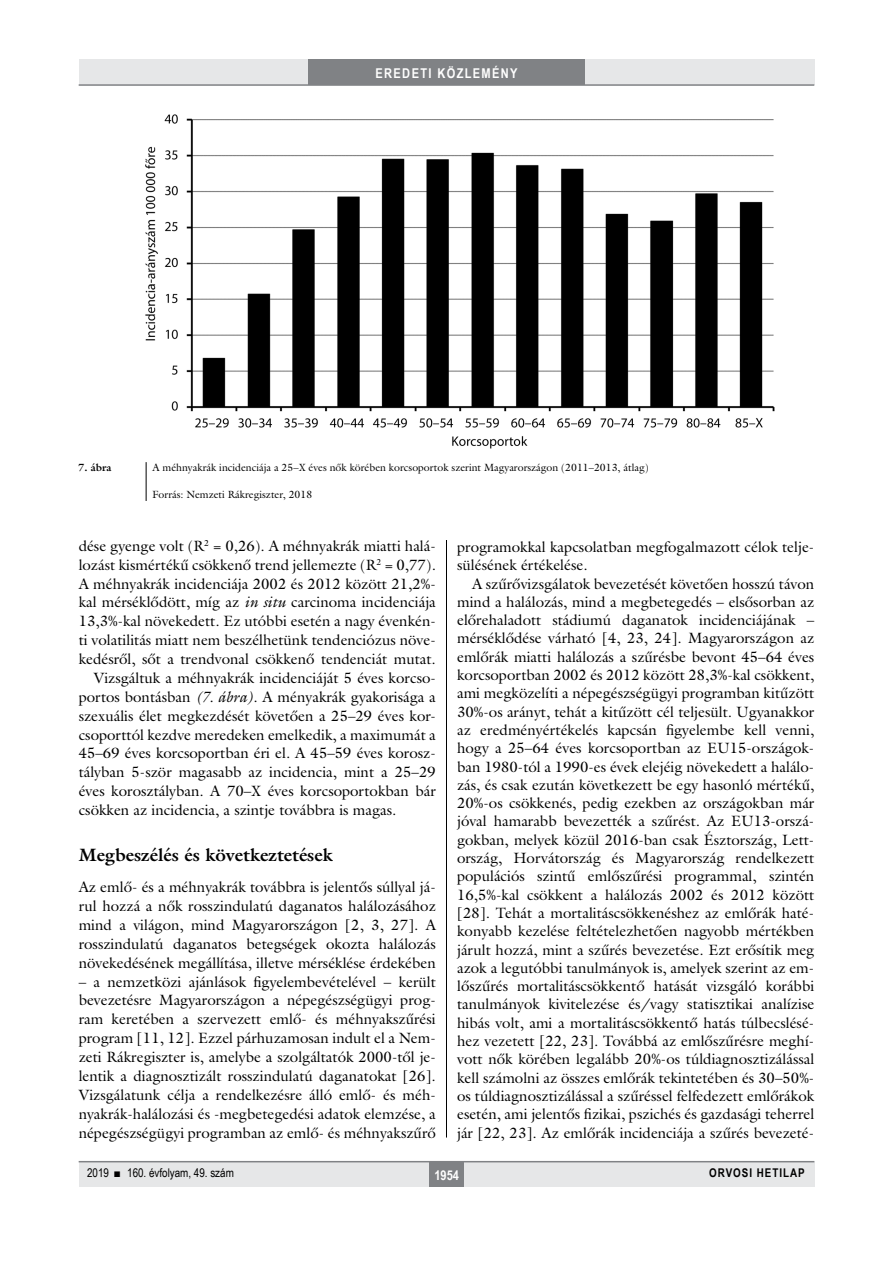
<style>
.page{position:relative;width:893px;height:1263px;background:#fff}
.page>*{position:absolute;margin:0;border:0;box-sizing:border-box;transform-origin:0 0}
.alcimbold{font:700 18px "Galliard Reg";color:#000}
.Body_Text{font:15px/18.3px "Galliard Reg";color:#000;text-align:justify}
.Body_tompa{font:15px/18.9px "Galliard Reg";color:#000;text-align:justify}
.t1{font:700 13.5px "Arial Narrow";letter-spacing:.1em;color:#fff}
.t2{font:12px "Arial Narrow";color:#000}
.t3{font:700 12px "Arial Narrow";letter-spacing:.08em;color:#000}
.kepalairas2{font:10.5px "Galliard Reg";color:#000}
.kepalairas1{font:700 10.5px "Galliard Reg";color:#000}
.s1{font-style:italic}
</style>
<div class="page">
<div style="left:79px;top:1161px;width:735px;height:25px;background:#e6e7e8"></div>
<hr style="left:79px;top:1161px;width:735px;height:1px;background:#808285">
<div style="left:430px;top:1161px;width:34px;height:25px;background:#808285"></div>
<div style="left:79px;top:60px;width:735px;height:25px;background:#e6e7e8"></div>
<div style="left:308px;top:60px;width:277px;height:25px;background:#808285"></div>
<hr style="left:79px;top:84px;width:735px;height:2px;background:#808285">
<hr style="left:446px;top:111px;width:1px;height:1026px;background:#000">
<div style="left:78px;top:111px;width:736px;height:351px;background:#fff"></div>
<img style="left:145px;top:114px;width:630px;height:335px">
<hr style="left:146px;top:462px;width:1px;height:39px;background:#000">
<p class="t1" style="left:375px;top:63px;width:144px">EREDETI KÖZLEMÉNY</p>
<p class="kepalairas1" style="left:78px;top:460px;width:35px">7. ábra</p>
<p class="kepalairas2" style="left:152px;top:460px;width:498px">A méhnyakrák incidenciája a 25–X éves nők körében korcsoportok szerint Magyarországon (2011–2013, átlag)</p>
<p class="kepalairas2" style="left:152px;top:487px;width:161px">Forrás: Nemzeti Rákregiszter, 2018</p>
<p class="Body_Text" style="left:79px;top:536px;width:359px;line-height:18.9px">dése gyenge volt (R<sup>2</sup> = 0,26). A méhnyakrák miatti halá&shy;lozást kismértékű csökkenő trend jellemezte (R<sup>2</sup> = 0,77).<br>A méhnyakrák incidenciája 2002 és 2012 között 21,2%- kal mérséklődött, míg az <span class="s1">in situ</span> carcinoma incidenciája 13,3%-kal növekedett. Ez utóbbi esetén a nagy évenkén&shy;ti volatilitás miatt nem beszélhetünk tendenciózus növe&shy;kedésről, sőt a trendvonal csökkenő tendenciát mutat.</p>
<p class="Body_Text" style="left:79px;top:668px;width:359px;line-height:18.9px;text-indent:15px">Vizsgáltuk a méhnyakrák incidenciáját 5 éves korcso&shy;portos bontásban <span class="s1">(7. ábra)</span>. A ményakrák gyakorisága a szexuális élet megkezdését követően a 25–29 éves kor&shy;csoporttól kezdve meredeken emelkedik, a maximumát a 45–69 éves korcsoportban éri el. A 45–59 éves korosz&shy;tályban 5-ször magasabb az incidencia, mint a 25–29 éves korosztályban. A 70–X éves korcsoportokban bár csökken az incidencia, a szintje továbbra is magas.</p>
<p class="alcimbold" style="left:79px;top:844px;width:256px">Megbeszélés és következtetések</p>
<p class="Body_tompa" style="left:79px;top:877px;width:359px">Az emlő- és a méhnyakrák továbbra is jelentős súllyal já&shy;rul hozzá a nők rosszindulatú daganatos halálozásához mind a világon, mind Magyarországon [2, 3, 27]. A rosszindulatú daganatos betegségek okozta halálozás növekedésének megállítása, illetve mérséklése érdekében</p>
<p class="Body_tompa" style="left:79px;top:972px;width:359px">– a nemzetközi ajánlások figyelembevételével – került bevezetésre Magyarországon a népegészségügyi prog&shy;ram keretében a szervezett emlő- és méhnyakszűrési program [11, 12]. Ezzel párhuzamosan indult el a Nem&shy;zeti Rákregiszter is, amelybe a szolgáltatók 2000-től je&shy;lentik a diagnosztizált rosszindulatú daganatokat [26].<br>Vizsgálatunk célja a rendelkezésre álló emlő- és méh&shy;nyakrák-halálozási és -megbetegedési adatok elemzése, a népegészségügyi programban az emlő- és méhnyakszűrő</p>
<p class="Body_tompa" style="left:457px;top:537px;width:359px;line-height:18.3px">programokkal kapcsolatban megfogalmazott célok telje&shy;sülésének értékelése.</p>
<p class="Body_Text" style="left:457px;top:574px;width:359px;text-indent:15px">A szűrővizsgálatok bevezetését követően hosszú távon mind a halálozás, mind a megbetegedés – elsősorban az előrehaladott stádiumú daganatok incidenciájának – mérséklődése várható [4, 23, 24]. Magyarországon az emlőrák miatti halálozás a szűrésbe bevont 45–64 éves korcsoportban 2002 és 2012 között 28,3%-kal csökkent, ami megközelíti a népegészségügyi programban kitűzött 30%-os arányt, tehát a kitűzött cél teljesült. Ugyanakkor az eredményértékelés kapcsán figyelembe kell venni, hogy a 25–64 éves korcsoportban az EU15-országok&shy;ban 1980-tól a 1990-es évek elejéig növekedett a halálo&shy;zás, és csak ezután következett be egy hasonló mértékű, 20%-os csökkenés, pedig ezekben az országokban már jóval hamarabb bevezették a szűrést. Az EU13-orszá&shy;gokban, melyek közül 2016-ban csak Észtország, Lett&shy;ország, Horvátország és Magyarország rendelkezett populációs szintű emlőszűrési programmal, szintén 16,5%-kal csökkent a halálozás 2002 és 2012 között [28]. Tehát a mortalitáscsökkenéshez az emlőrák haté&shy;konyabb kezelése feltételezhetően nagyobb mértékben járult hozzá, mint a szűrés bevezetése. Ezt erősítik meg azok a legutóbbi tanulmányok is, amelyek szerint az em&shy;lőszűrés mortalitáscsökkentő hatását vizsgáló korábbi tanulmányok kivitelezése és/vagy statisztikai analízise hibás volt, ami a mortalitáscsökkentő hatás túlbecslésé&shy;hez vezetett [22, 23]. Továbbá az emlőszűrésre meghí&shy;vott nők körében legalább 20%-os túldiagnosztizálással kell számolni az összes emlőrák tekintetében és 30–50%- os túldiagnosztizálással a szűréssel felfedezett emlőrákok esetén, ami jelentős fizikai, pszichés és gazdasági teherrel jár [22, 23]. Az emlőrák incidenciája a szűrés bevezeté-</p>
<p class="t2" style="left:87px;top:1164px;width:148px">2019 ■ 160. évfolyam, 49. szám</p>
<p class="t1" style="left:434px;top:1165px;width:26px">1954</p>
<p class="t3" style="left:709px;top:1164px;width:97px">ORVOSI HETILAP</p>
</div>
